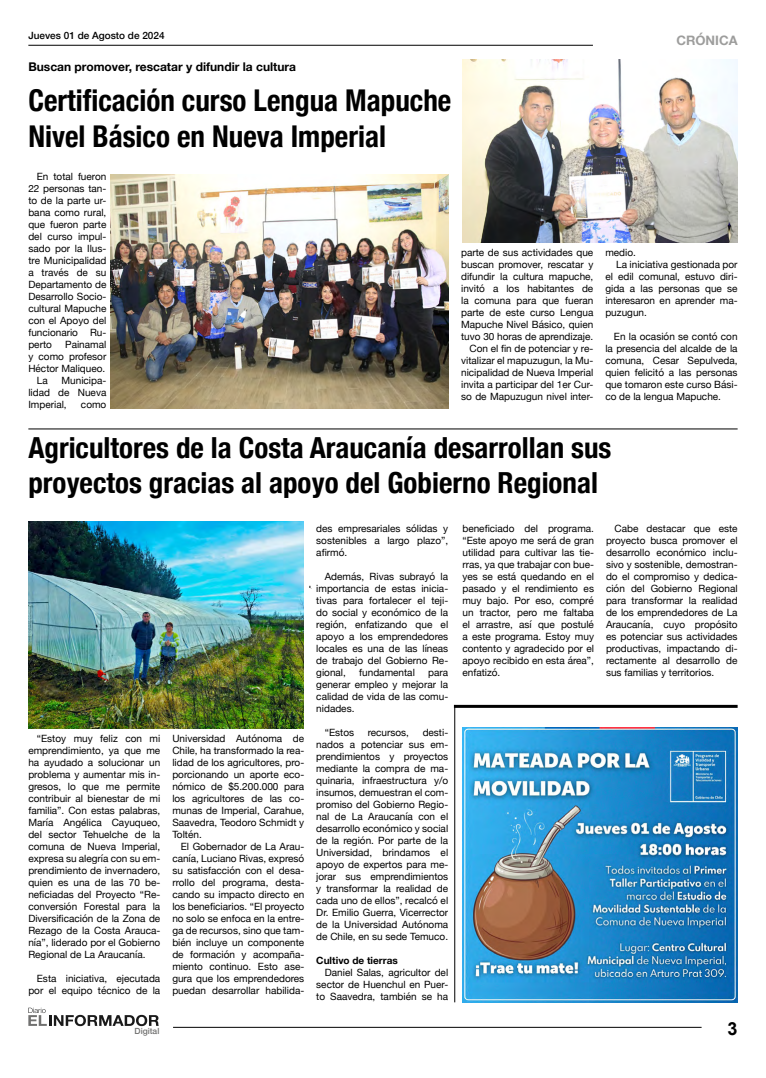
<style>
.page{position:relative;width:766px;height:1078px;background:#fff}
.page>*{position:absolute;margin:0;border:0;box-sizing:border-box;transform-origin:0 0}
.t1{font:700 condensed 30px/36px "Helvetica Neue";color:#000}
.t2{font:700 condensed 29px/34.8px "Helvetica Neue";color:#000}
.t3{font:700 18px "Arial";color:#000}
.t4{font:700 13px "Helvetica Neue";color:#9d9d9c}
.t5{font:700 12px "Helvetica Neue";color:#000}
.t6{font:10px/12px "Helvetica Neue";color:#000;text-align:justify}
.t7{font:500 10px "Helvetica Neue";color:#000}
.t8{font:700 10px "Helvetica Neue";color:#000}
.t9{font:500 8.5px "Helvetica Neue";color:#717170}
</style>
<div class="page">
<hr style="left:28px;top:45px;width:564px;height:1px;background:#000">
<hr style="left:173px;top:1026px;width:528px;height:1px;background:#000">
<svg style="left:28px;top:1007px;width:131px;height:18px"></svg>
<hr style="left:28px;top:428px;width:709px;height:1px;background:#000">
<hr style="left:454px;top:704px;width:1px;height:298px;background:#000">
<img style="left:462px;top:727px;width:275px;height:275px">
<hr style="left:454px;top:704px;width:283px;height:3px;background:#000">
<img style="left:28px;top:522px;width:275px;height:206px">
<img style="left:462px;top:59px;width:275px;height:183px">
<img style="left:111px;top:174px;width:337px;height:234px">
<p class="t7" style="left:28px;top:28px;width:138px">Jueves 01 de Agosto de 2024</p>
<p class="t5" style="left:28px;top:57px;width:269px">Buscan promover, rescatar y difundir la cultura</p>
<h1 class="t1" style="left:28px;top:80px;width:424px">Certificación curso Lengua Mapuche<br>Nivel Básico en Nueva Imperial</h1>
<p class="t6" style="left:28px;top:171px;width:79px;text-indent:8px">En total fueron 22 personas tan&shy;to de la parte ur&shy;bana como rural, que fueron parte del curso impul&shy;sado por la Ilus&shy;tre Municipalidad a través de su Departamento de Desarrollo Socio&shy;cultural Mapuche con el Apoyo del funcionario Ru&shy;perto</p>
<p class="t6" style="left:65px;top:339px;width:43px">Painamal</p>
<p class="t6" style="left:28px;top:351px;width:79px">y como profesor</p>
<p class="t6" style="left:28px;top:363px;width:78px">Héctor Maliqueo.</p>
<p class="t6" style="left:37px;top:375px;width:12px">La</p>
<p class="t6" style="left:28px;top:375px;width:79px;text-indent:33px">Municipa&shy;lidad de Nueva Imperial,</p>
<p class="t6" style="left:81px;top:399px;width:27px">como</p>
<h3 class="t4" style="left:676px;top:30px;width:63px">CRÓNICA</h3>
<p class="t6" style="left:461px;top:247px;width:134px;text-align:right">parte de sus actividades que buscan promover, rescatar y difundir la cultura mapuche, invitó a los habitantes de la comuna para que fueran parte de este curso Lengua<br>Mapuche Nivel Básico, quien tuvo 30 horas de aprendizaje.<br>Con el fin de potenciar y re&shy;vitalizar el mapuzugun, la Mu&shy;nicipalidad de Nueva Imperial invita a participar del 1er Cur&shy;so de Mapuzugun nivel inter-</p>
<p class="t6" style="left:605px;top:247px;width:32px">medio.</p>
<p class="t6" style="left:616px;top:259px;width:123px">La iniciativa gestionada por</p>
<p class="t6" style="left:605px;top:271px;width:134px">el edil comunal, estuvo diri-</p>
<p class="t6" style="left:605px;top:283px;width:134px">gida a las personas que se</p>
<p class="t6" style="left:605px;top:295px;width:134px">interesaron en aprender ma-</p>
<p class="t6" style="left:605px;top:307px;width:43px">puzugun.</p>
<p class="t6" style="left:605px;top:331px;width:134px;text-indent:8px">En la ocasión se contó con la presencia del alcalde de la comuna, Cesar Sepulveda, quien felicitó a las personas que tomaron este curso Bási&shy;co de la lengua Mapuche.</p>
<h2 class="t2" style="left:28px;top:428px;width:584px">Agricultores de la Costa Araucanía desarrollan sus proyectos gracias al apoyo del Gobierno Regional</h2>
<p class="t6" style="left:28px;top:733px;width:133px;text-indent:8px">“Estoy muy feliz con mi emprendimiento, ya que me ha ayudado a solucionar un problema y aumentar mis in&shy;gresos, lo que me permite contribuir al bienestar de mi familia”. Con estas palabras, María Angélica Cayuqueo, del sector Tehuelche de la comuna de Nueva Imperial, expresa su alegría con su em&shy;prendimiento de invernadero, quien es una de las 70 be&shy;neficiadas del Proyecto “Re&shy;conversión Forestal para la Diversificación de la Zona de Rezago de la Costa Arauca&shy;nía”, liderado por el Gobierno Regional de La Araucanía.</p>
<p class="t6" style="left:28px;top:973px;width:133px;text-align:right">Esta iniciativa, ejecutada por el equipo técnico de la</p>
<p class="t9" style="left:134px;top:1023px;width:26px">Digital</p>
<p class="t6" style="left:172px;top:733px;width:133px">Universidad Autónoma de Chile, ha transformado la rea&shy;lidad de los agricultores, pro&shy;porcionando un aporte eco&shy;nómico de $5.200.000 para los agricultores de las co&shy;munas de Imperial, Carahue, Saavedra, Teodoro Schmidt y Toltén.</p>
<p class="t6" style="left:172px;top:841px;width:133px;text-indent:8px">El Gobernador de La Arau&shy;canía, Luciano Rivas, expresó su satisfacción con el desa&shy;rrollo del programa, desta&shy;cando su impacto directo en los beneficiarios. “El proyecto no solo se enfoca en la entre&shy;ga de recursos, sino que tam&shy;bién incluye un componente de formación y acompaña&shy;miento continuo. Esto ase&shy;gura que los emprendedores puedan desarrollar habilida-</p>
<p class="t6" style="left:316px;top:522px;width:133px">des empresariales sólidas y sostenibles a largo plazo”, afirmó.</p>
<p class="t6" style="left:316px;top:570px;width:133px;text-indent:8px">Además, Rivas subrayó la importancia de estas inicia&shy;tivas para fortalecer el teji&shy;do social y económico de la región, enfatizando que el apoyo a los emprendedores locales es una de las líneas de trabajo del Gobierno Re&shy;gional,</p>
<p class="t6" style="left:359px;top:666px;width:57px">fundamental</p>
<p class="t6" style="left:316px;top:666px;width:133px;text-indent:112px">para generar empleo y mejorar la calidad de vida de las comu&shy;nidades.</p>
<p class="t6" style="left:325px;top:726px;width:31px">“Estos</p>
<p class="t6" style="left:367px;top:726px;width:43px">recursos,</p>
<p class="t6" style="left:316px;top:726px;width:133px;text-indent:106px">desti&shy;nados a potenciar sus em&shy;prendimientos y proyectos mediante la compra de ma&shy;quinaria, infraestructura y/o insumos, demuestran el com&shy;promiso del Gobierno Regio&shy;nal de La Araucanía con el desarrollo económico y social de la región. Por parte de la Universidad, brindamos el apoyo de expertos para me&shy;jorar sus emprendimientos y transformar la realidad de cada uno de ellos”, recalcó el Dr. Emilio Guerra, Vicerrector de la Universidad Autónoma de Chile, en su sede Temuco.</p>
<p class="t8" style="left:316px;top:952px;width:83px">Cultivo de tierras</p>
<p class="t6" style="left:316px;top:966px;width:133px;text-indent:9px">Daniel Salas, agricultor del sector de Huenchul en Puer&shy;to Saavedra, también se ha</p>
<p class="t6" style="left:462px;top:522px;width:133px">beneficiado del programa. “Este apoyo me será de gran utilidad para cultivar las tie&shy;rras, ya que trabajar con bue&shy;yes se está quedando en el pasado y el rendimiento es muy bajo. Por eso, compré un tractor, pero me faltaba el arrastre, así que postulé a este programa. Estoy muy contento y agradecido por el apoyo recibido en esta área”, enfatizó.</p>
<p class="t6" style="left:606px;top:522px;width:133px;text-indent:8px">Cabe destacar que este proyecto busca promover el desarrollo económico inclu&shy;sivo y sostenible, demostran&shy;do el compromiso y dedica&shy;ción del Gobierno Regional para transformar la realidad de los emprendedores de La Araucanía, cuyo propósito es potenciar sus actividades productivas, impactando di&shy;rectamente al desarrollo de sus familias y territorios.</p>
<h3 class="t3" style="left:727px;top:1016px;width:12px">3</h3>
</div>
